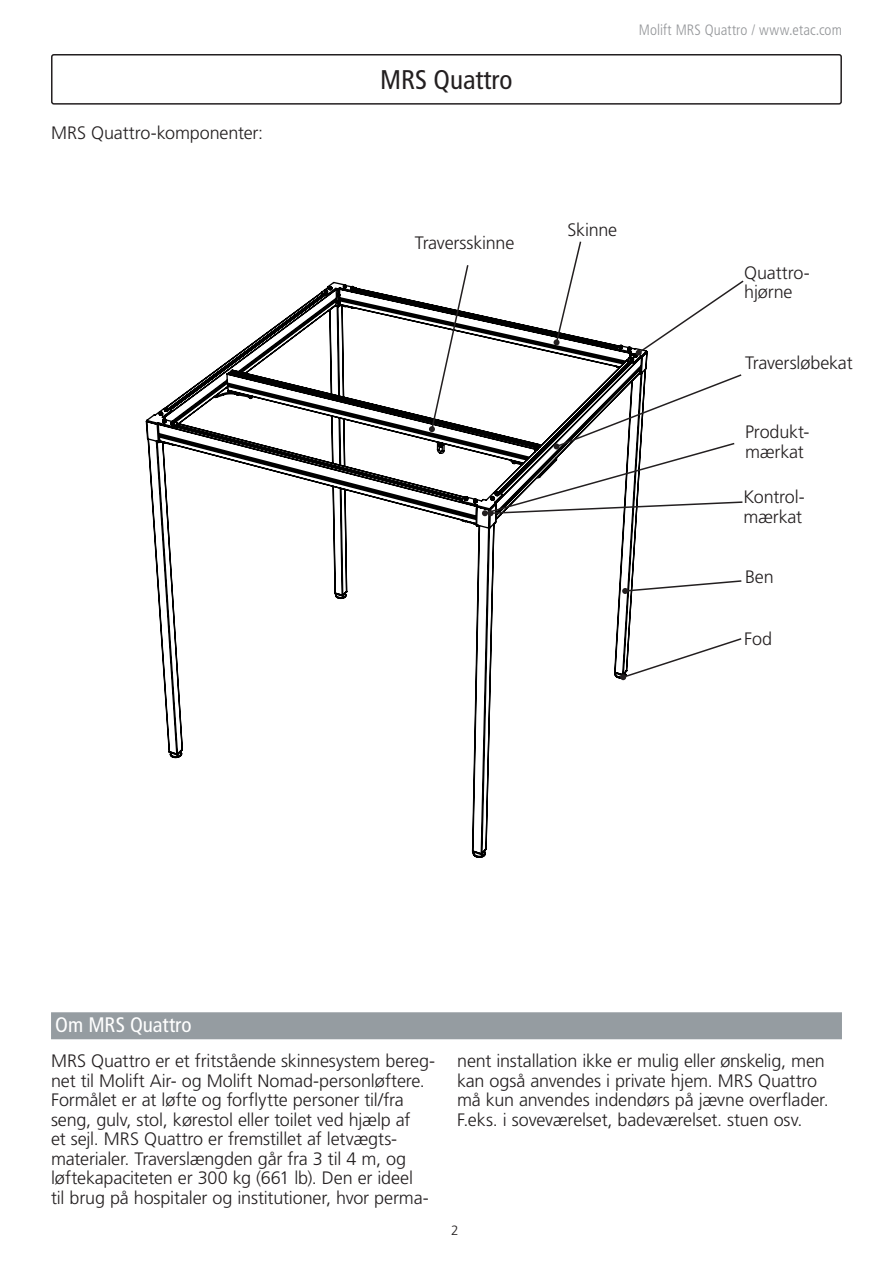
<style>
.page{position:relative;width:893px;height:1263px;background:#fff}
.page>*{position:absolute;margin:0;border:0;box-sizing:border-box;transform-origin:0 0}
.Chapter_header{font:condensed 27px "Frutiger LT Pro";color:#231f20}
.Paragraph_header_-_o{font:condensed 21px "Frutiger LT Pro";color:#fff}
.Body_text{font:300 18px/19.5px "Frutiger LT Pro";letter-spacing:-.01em;color:#231f20}
.Header_2{font:300 18px "Frutiger LT Pro";letter-spacing:-.01em;color:#231f20}
.t1{font:300 condensed 15px "Frutiger LT Pro";letter-spacing:.005em;color:#939598}
.t2{font:300 13.5px "Frutiger LT Pro";color:#231f20}
</style>
<div class="page">
<svg style="left:145px;top:281px;width:503px;height:577px"></svg>
<div style="left:51px;top:54px;width:791px;height:51px;border:2px solid #231f20;border-radius:2px"></div>
<div style="left:51px;top:1012px;width:791px;height:27px;background:#959ca1"></div>
<svg style="left:636px;top:280px;width:108px;height:76px"></svg>
<svg style="left:429px;top:265px;width:41px;height:167px"></svg>
<svg style="left:622px;top:579px;width:120px;height:15px"></svg>
<svg style="left:554px;top:241px;width:28px;height:104px"></svg>
<svg style="left:620px;top:637px;width:122px;height:43px"></svg>
<svg style="left:482px;top:373px;width:261px;height:143px"></svg>
<p class="Header_2" style="left:51px;top:123px;width:214px">MRS Quattro-komponenter:</p>
<p class="Chapter_header" style="left:380px;top:63px;width:134px">MRS Quattro</p>
<p class="Body_text" style="left:415px;top:233px;width:101px">Traversskinne</p>
<p class="t1" style="left:639px;top:22px;width:205px">Molift MRS Quattro / www.etac.com</p>
<p class="Body_text" style="left:567px;top:220px;width:51px">Skinne</p>
<p class="Body_text" style="left:744px;top:263px;width:67px">Quattro&shy;hjørne</p>
<p class="Body_text" style="left:745px;top:353px;width:109px">Traversløbekat</p>
<p class="Body_text" style="left:745px;top:422px;width:66px">Produkt-</p>
<p class="Body_text" style="left:745px;top:442px;width:60px">mærkat</p>
<p class="Body_text" style="left:743px;top:487px;width:63px">Kontrol-</p>
<p class="Body_text" style="left:743px;top:507px;width:60px">mærkat</p>
<p class="Body_text" style="left:745px;top:568px;width:30px">Ben</p>
<p class="Body_text" style="left:744px;top:629px;width:29px">Fod</p>
<p class="Paragraph_header_-_o" style="left:55px;top:1012px;width:138px">Om MRS Quattro</p>
<p class="Body_text" style="left:51px;top:1051px;width:386px">MRS Quattro er et fritstående skinnesystem bereg&shy;net til Molift Air- og Molift Nomad-personløftere.<br>Formålet er at løfte og forflytte personer til/fra seng, gulv, stol, kørestol eller toilet ved hjælp af<br>et sejl. MRS Quattro er fremstillet af letvægts&shy;materialer. Traverslængden går fra 3 til 4 m, og løftekapaciteten er 300 kg (661 lb). Den er ideel<br>til brug på hospitaler og institutioner, hvor perma-</p>
<p class="Body_text" style="left:457px;top:1051px;width:373px">nent installation ikke er mulig eller ønskelig, men kan også anvendes i private hjem. MRS Quattro må kun anvendes indendørs på jævne overflader.<br>F.eks. i soveværelset, badeværelset. stuen osv.</p>
<p class="t2" style="left:451px;top:1222px;width:9px">2</p>
</div>
